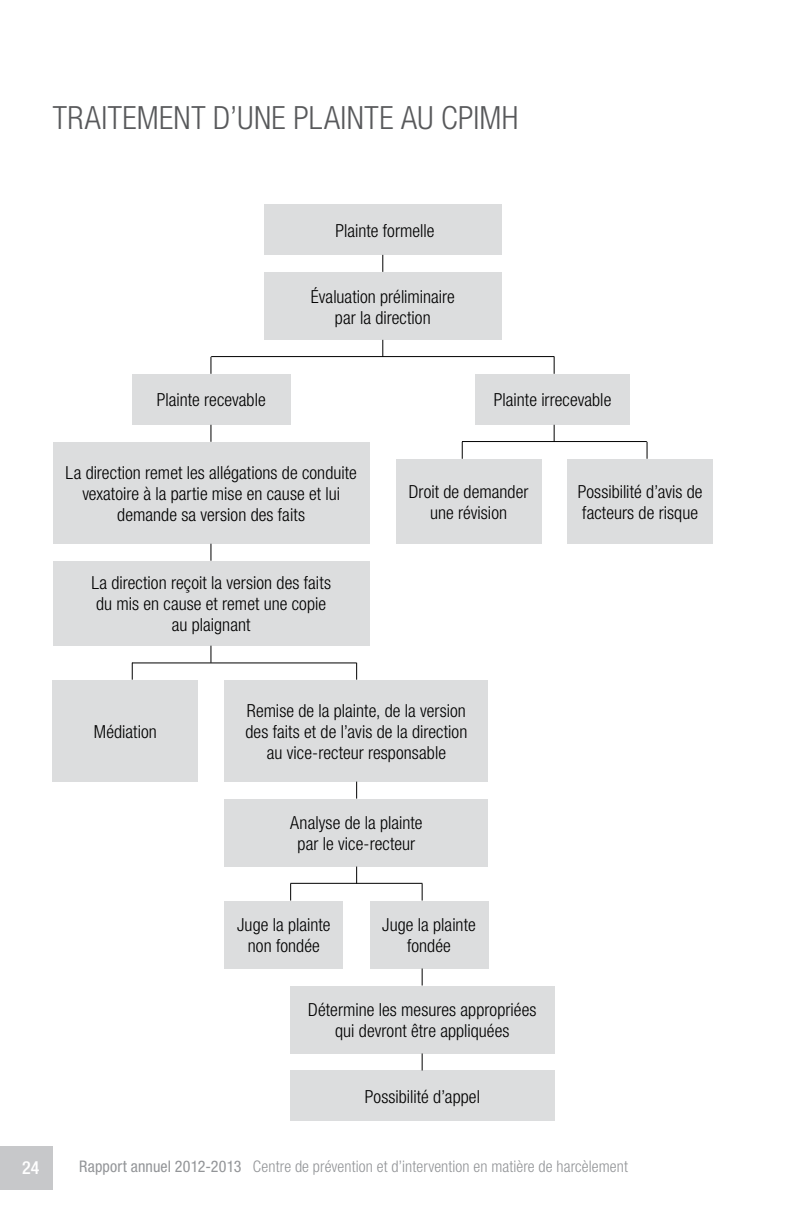
<style>
.page{position:relative;width:792px;height:1224px;background:#fff}
.page>*{position:absolute;margin:0;border:0;box-sizing:border-box;transform-origin:0 0}
.t1{font:300 condensed 32px "Helvetica Neue";letter-spacing:.015em;color:#58595b}
.t2{font:300 condensed 18px/21px "Helvetica Neue";letter-spacing:.005em;color:#000;text-align:center}
.t3{font:500 condensed 18px "Helvetica Neue";color:#fff}
.t4{font:300 condensed 16px "Helvetica Neue";letter-spacing:.005em;color:#939598}
.s1{font-weight:400}
</style>
<div class="page">
<div style="left:0;top:1146px;width:53px;height:44px;background:#c7c8ca"></div>
<div style="left:264px;top:204px;width:238px;height:51px;background:#dcddde"></div>
<div style="left:264px;top:272px;width:238px;height:68px;background:#dcddde"></div>
<div style="left:53px;top:442px;width:317px;height:102px;background:#dcddde"></div>
<div style="left:396px;top:459px;width:145px;height:85px;background:#dcddde"></div>
<div style="left:568px;top:459px;width:145px;height:85px;background:#dcddde"></div>
<div style="left:53px;top:561px;width:317px;height:85px;background:#dcddde"></div>
<div style="left:53px;top:680px;width:145px;height:102px;background:#dcddde"></div>
<div style="left:224px;top:680px;width:264px;height:102px;background:#dcddde"></div>
<div style="left:224px;top:799px;width:264px;height:68px;background:#dcddde"></div>
<div style="left:224px;top:901px;width:119px;height:68px;background:#dcddde"></div>
<div style="left:370px;top:901px;width:118px;height:68px;background:#dcddde"></div>
<div style="left:290px;top:986px;width:264px;height:68px;background:#dcddde"></div>
<div style="left:290px;top:1070px;width:264px;height:51px;background:#dcddde"></div>
<div style="left:132px;top:374px;width:158px;height:51px;background:#dcddde"></div>
<div style="left:475px;top:374px;width:155px;height:51px;background:#dcddde"></div>
<svg style="left:382px;top:255px;width:1px;height:17px"></svg>
<svg style="left:382px;top:340px;width:1px;height:16px"></svg>
<svg style="left:211px;top:357px;width:1px;height:17px"></svg>
<svg style="left:211px;top:425px;width:1px;height:17px"></svg>
<svg style="left:211px;top:544px;width:1px;height:17px"></svg>
<svg style="left:211px;top:646px;width:1px;height:17px"></svg>
<svg style="left:132px;top:664px;width:1px;height:16px"></svg>
<svg style="left:356px;top:663px;width:1px;height:17px"></svg>
<svg style="left:356px;top:782px;width:1px;height:17px"></svg>
<svg style="left:356px;top:867px;width:1px;height:16px"></svg>
<svg style="left:290px;top:884px;width:1px;height:17px"></svg>
<svg style="left:422px;top:884px;width:1px;height:17px"></svg>
<svg style="left:422px;top:969px;width:1px;height:17px"></svg>
<svg style="left:422px;top:1054px;width:1px;height:16px"></svg>
<svg style="left:554px;top:357px;width:1px;height:17px"></svg>
<svg style="left:554px;top:425px;width:1px;height:16px"></svg>
<svg style="left:462px;top:442px;width:1px;height:17px"></svg>
<svg style="left:647px;top:442px;width:1px;height:17px"></svg>
<hr style="left:211px;top:356px;width:343px;height:1px;background:#000">
<hr style="left:132px;top:663px;width:224px;height:1px;background:#000">
<hr style="left:290px;top:883px;width:132px;height:1px;background:#000">
<hr style="left:462px;top:441px;width:185px;height:1px;background:#000">
<h1 class="t1" style="left:53px;top:99px;width:467px">TRAITEMENT D’UNE PLAINTE AU CPIMH</h1>
<p class="t2" style="left:335px;top:220px;width:101px">Plainte formelle</p>
<p class="t2" style="left:311px;top:286px;width:145px">Évaluation préliminaire par la direction</p>
<p class="t2" style="left:157px;top:389px;width:111px">Plainte recevable</p>
<p class="t2" style="left:494px;top:389px;width:119px">Plainte irrecevable</p>
<p class="t2" style="left:66px;top:462px;width:293px">La direction remet les allégations de conduite vexatoire à la partie mise en cause et lui demande sa version des faits</p>
<p class="t2" style="left:91px;top:572px;width:241px">La direction reçoit la version des faits du mis en cause et remet une copie au plaignant</p>
<p class="t2" style="left:409px;top:481px;width:121px">Droit de demander une révision</p>
<p class="t2" style="left:578px;top:481px;width:126px;text-align:left">Possibilité d’avis de facteurs de risque</p>
<p class="t2" style="left:94px;top:721px;width:65px">Médiation</p>
<p class="t2" style="left:245px;top:700px;width:223px">Remise de la plainte, de la version des faits et de l’avis de la direction au vice-recteur responsable</p>
<p class="t2" style="left:290px;top:812px;width:134px">Analyse de la plainte par le vice-recteur</p>
<p class="t2" style="left:237px;top:914px;width:95px">Juge la plainte non fondée</p>
<p class="t2" style="left:382px;top:914px;width:95px">Juge la plainte fondée</p>
<p class="t2" style="left:308px;top:999px;width:230px">Détermine les mesures appropriées qui devront être appliquées</p>
<p class="t2" style="left:365px;top:1086px;width:117px">Possibilité d’appel</p>
<p class="t3" style="left:22px;top:1157px;width:19px">24</p>
<p class="t4" style="left:79px;top:1158px;width:550px"><span class="s1">Rapport annuel 2012-2013</span> Centre de prévention et d’intervention en matière de harcèlement</p>
</div>
